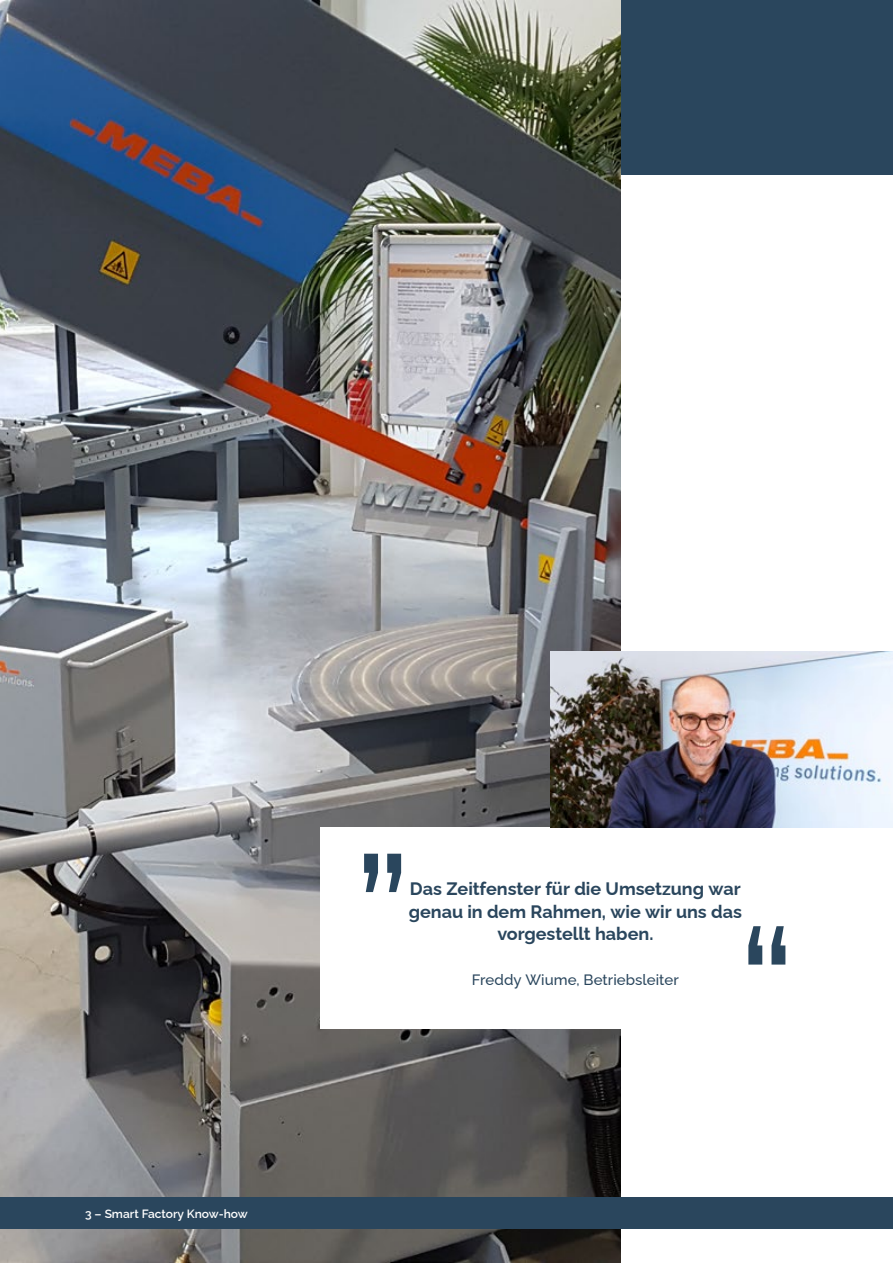
<style>
.page{position:relative;width:893px;height:1263px;background:#fff}
.page>*{position:absolute;margin:0;border:0;box-sizing:border-box;transform-origin:0 0}
.t1{font:100 18px/22.5px "Raleway";color:#2a465d;text-align:center}
.t2{font:500 15px "Raleway";letter-spacing:.005em;color:#2a465d}
.t3{font:600 12px "Raleway";color:#fff}
</style>
<div class="page">
<div style="left:0;top:0;width:893px;height:175px;background:#2a465d"></div>
<img style="left:0;top:0;width:621px;height:1263px">
<div style="left:320px;top:828px;width:322px;height:201px;background:#fff"></div>
<div style="left:0;top:1197px;width:893px;height:31px;background:#2a465d"></div>
<img style="left:550px;top:652px;width:343px;height:175px">
<svg style="left:364px;top:854px;width:37px;height:38px"></svg>
<svg style="left:748px;top:926px;width:37px;height:38px"></svg>
<p class="t3" style="left:85px;top:1204px;width:164px">3 – Smart Factory Know-how</p>
<p class="t1" style="left:409px;top:875px;width:335px">Das Zeitfenster für die Umsetzung war genau in dem Rahmen, wie wir uns das vorgestellt haben.</p>
<p class="t2" style="left:472px;top:968px;width:208px">Freddy Wiume, Betriebsleiter</p>
</div>
